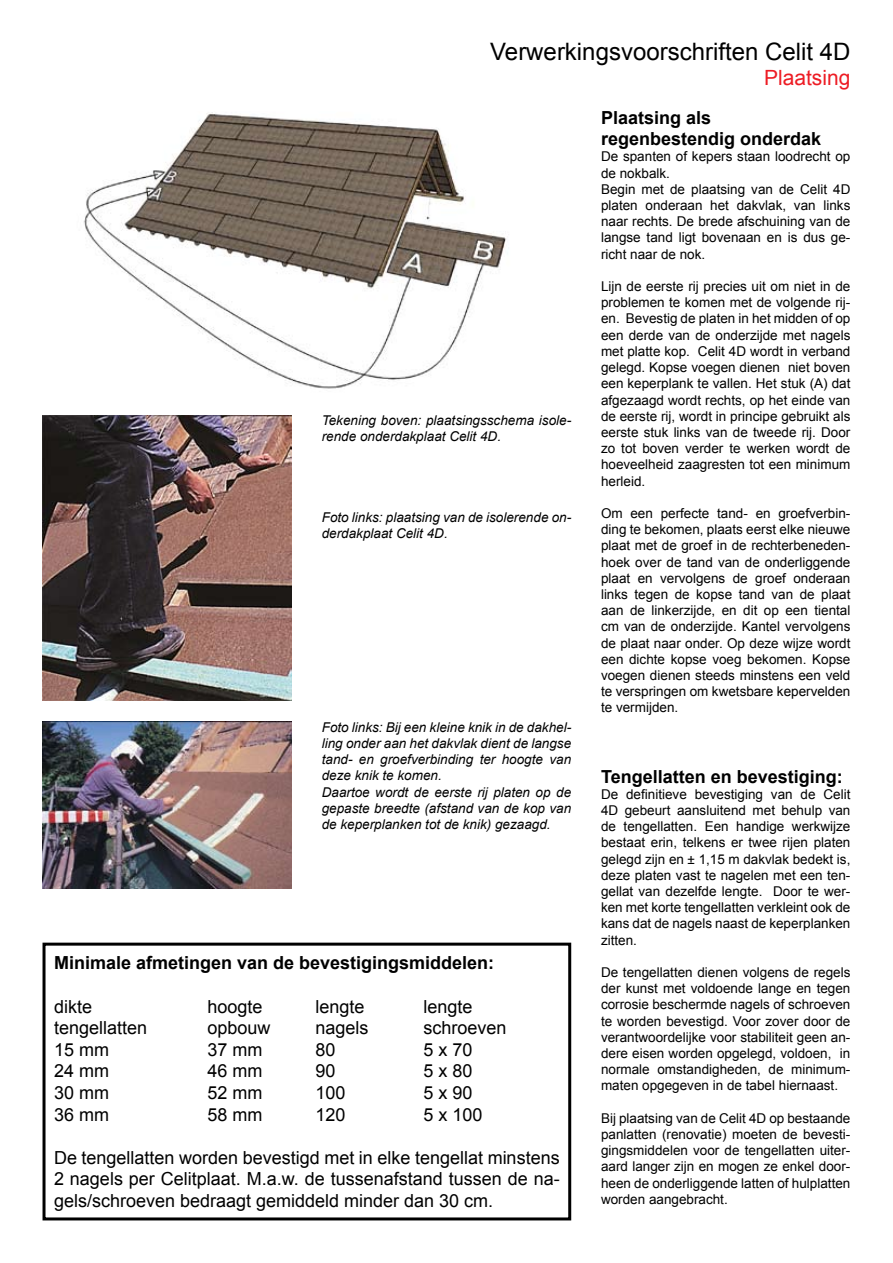
<style>
.page{position:relative;width:893px;height:1263px;background:#fff}
.page>*{position:absolute;margin:0;border:0;box-sizing:border-box;transform-origin:0 0}
.t1{font:24px "Arial";color:#000}
.t2{font:21px "Arial";color:#ed1c24}
.t3{font:18px/21.6px "Arial";color:#000;text-align:justify}
.t4{font:700 18px/21.6px "Arial";color:#000}
.t5{font:13.5px/16.2px "Arial";color:#000;text-align:justify}
.t6{font:italic 13.5px/16.2px "Arial";color:#000}
</style>
<div class="page">
<img style="left:43px;top:415px;width:249px;height:286px">
<img style="left:43px;top:722px;width:249px;height:166px">
<div style="left:43px;top:943px;width:528px;height:277px;border:3px solid #000"></div>
<img style="left:83px;top:113px;width:424px;height:276px">
<h1 class="t1" style="left:490px;top:36px;width:362px">Verwerkingsvoorschriften Celit 4D</h1>
<h2 class="t2" style="left:764px;top:64px;width:88px">Plaatsing</h2>
<h3 class="t4" style="left:601px;top:107px;width:222px">Plaatsing als regenbestendig onderdak</h3>
<p class="t5" style="left:601px;top:149px;width:251px;text-align:left">De spanten of kepers staan loodrecht op de nokbalk.<br>Begin met de plaatsing van de Celit 4D platen onderaan het dakvlak, van links naar rechts. De brede afschuining van de langse tand ligt bovenaan en is dus ge&shy;richt naar de nok.</p>
<p class="t5" style="left:601px;top:278px;width:251px">Lijn de eerste rij precies uit om niet in de problemen te komen met de volgende rij&shy;en. Bevestig de platen in het midden of op een derde van de onderzijde met nagels met platte kop. Celit 4D wordt in verband gelegd. Kopse voegen dienen niet boven een keperplank te vallen. Het stuk (A) dat afgezaagd wordt rechts, op het einde van de eerste rij, wordt in principe gebruikt als eerste stuk links van de tweede rij. Door zo tot boven verder te werken wordt de hoeveelheid zaagresten tot een minimum herleid.</p>
<p class="t5" style="left:601px;top:505px;width:251px">Om een perfecte tand- en groefverbin&shy;ding te bekomen, plaats eerst elke nieuwe plaat met de groef in de rechterbeneden&shy;hoek over de tand van de onderliggende plaat en vervolgens de groef onderaan links tegen de kopse tand van de plaat aan de linkerzijde, en dit op een tiental cm van de onderzijde. Kantel vervolgens de plaat naar onder. Op deze wijze wordt een dichte kopse voeg bekomen. Kopse voegen dienen steeds minstens een veld te verspringen om kwetsbare kepervelden te vermijden.</p>
<p class="t6" style="left:322px;top:412px;width:251px">Tekening boven: plaatsingsschema isole&shy;rende onderdakplaat Celit 4D.</p>
<p class="t6" style="left:322px;top:509px;width:251px">Foto links: plaatsing van de isolerende on&shy;derdakplaat Celit 4D.</p>
<p class="t6" style="left:322px;top:719px;width:251px">Foto links: Bij een kleine knik in de dakhel&shy;ling onder aan het dakvlak dient de langse tand- en groefverbinding ter hoogte van deze knik te komen.<br>Daartoe wordt de eerste rij platen op de gepaste breedte (afstand van de kop van de keperplanken tot de knik) gezaagd.</p>
<h3 class="t4" style="left:54px;top:953px;width:442px">Minimale afmetingen van de bevestigingsmiddelen:</h3>
<h3 class="t3" style="left:54px;top:995px;width:40px">dikte</h3>
<h3 class="t3" style="left:208px;top:995px;width:57px">hoogte</h3>
<h3 class="t3" style="left:316px;top:995px;width:51px">lengte</h3>
<h3 class="t3" style="left:424px;top:995px;width:51px">lengte</h3>
<h3 class="t3" style="left:54px;top:1017px;width:95px">tengellatten</h3>
<h3 class="t3" style="left:208px;top:1017px;width:65px">opbouw</h3>
<h3 class="t3" style="left:316px;top:1017px;width:55px">nagels</h3>
<h3 class="t3" style="left:424px;top:1017px;width:85px">schroeven</h3>
<h3 class="t3" style="left:54px;top:1039px;width:57px">15 mm</h3>
<h3 class="t3" style="left:208px;top:1039px;width:57px">37 mm</h3>
<h3 class="t3" style="left:316px;top:1039px;width:22px">80</h3>
<h3 class="t3" style="left:424px;top:1039px;width:51px">5 x 70</h3>
<h3 class="t3" style="left:54px;top:1060px;width:57px">24 mm</h3>
<h3 class="t3" style="left:208px;top:1060px;width:57px">46 mm</h3>
<h3 class="t3" style="left:316px;top:1060px;width:22px">90</h3>
<h3 class="t3" style="left:424px;top:1060px;width:51px">5 x 80</h3>
<h3 class="t3" style="left:54px;top:1082px;width:57px">30 mm</h3>
<h3 class="t3" style="left:208px;top:1082px;width:57px">52 mm</h3>
<h3 class="t3" style="left:316px;top:1082px;width:32px">100</h3>
<h3 class="t3" style="left:424px;top:1082px;width:51px">5 x 90</h3>
<h3 class="t3" style="left:54px;top:1103px;width:57px">36 mm</h3>
<h3 class="t3" style="left:208px;top:1103px;width:57px">58 mm</h3>
<h3 class="t3" style="left:316px;top:1103px;width:32px">120</h3>
<h3 class="t3" style="left:424px;top:1103px;width:61px">5 x 100</h3>
<h3 class="t3" style="left:54px;top:1147px;width:507px">De tengellatten worden bevestigd met in elke tengellat minstens 2 nagels per Celitplaat. M.a.w. de tussenafstand tussen de na&shy;gels/schroeven bedraagt gemiddeld minder dan 30 cm.</h3>
<h3 class="t4" style="left:601px;top:766px;width:243px">Tengellatten en bevestiging:</h3>
<p class="t5" style="left:601px;top:786px;width:251px">De definitieve bevestiging van de Celit 4D gebeurt aansluitend met behulp van de tengellatten. Een handige werkwijze bestaat erin, telkens er twee rijen platen gelegd zijn en ± 1,15 m dakvlak bedekt is, deze platen vast te nagelen met een ten&shy;gellat van dezelfde lengte. Door te wer&shy;ken met korte tengellatten verkleint ook de kans dat de nagels naast de keperplanken zitten.</p>
<p class="t5" style="left:601px;top:964px;width:251px">De tengellatten dienen volgens de regels der kunst met voldoende lange en tegen corrosie beschermde nagels of schroeven te worden bevestigd. Voor zover door de verantwoordelijke voor stabiliteit geen an&shy;dere eisen worden opgelegd, voldoen, in normale omstandigheden, de minimum&shy;maten opgegeven in de tabel hiernaast.</p>
<p class="t5" style="left:601px;top:1110px;width:251px">Bij plaatsing van de Celit 4D op bestaande panlatten (renovatie) moeten de bevesti&shy;gingsmiddelen voor de tengellatten uiter&shy;aard langer zijn en mogen ze enkel door&shy;heen de onderliggende latten of hulplatten worden aangebracht.</p>
</div>
